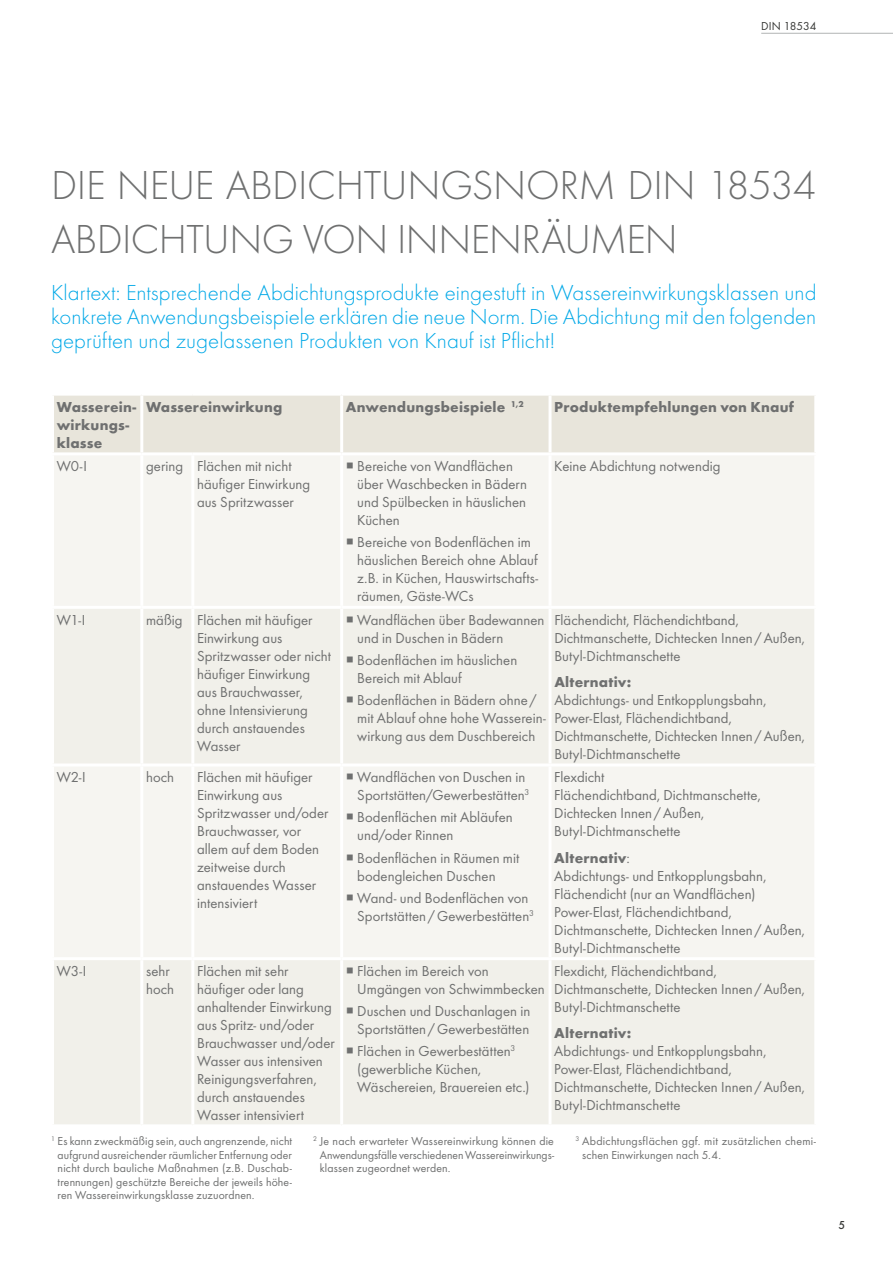
<style>
.page{position:relative;width:893px;height:1263px;background:#fff}
.page>*{position:absolute;margin:0;border:0;box-sizing:border-box;transform-origin:0 0}
.t1{font:300 42px/54px "Futura";letter-spacing:-.01em;color:#6f7070}
.t2{font:300 22.5px/24px "Futura";color:#00a8e7;text-align:justify}
.t3{font:15px/18px "Futura Boo";letter-spacing:.005em;color:#6f7070}
.t4{font:700 15px/18px "Futura";letter-spacing:.015em;color:#6f7070}
.t5{font:12px/13.5px "Futura Boo";letter-spacing:.015em;color:#6f7070;text-align:justify}
.t6{font:12px "Futura Boo";letter-spacing:.005em;color:#383937}
.t7{font:500 12px "Futura";color:#383937}
.s1{font-family:"Futura Boo";font-weight:400}
</style>
<div class="page">
<hr style="left:761px;top:33px;width:132px;height:1px;background:#b1b4b4">
<div style="left:54px;top:396px;width:760px;height:56px;background:#e8e5db"></div>
<div style="left:54px;top:456px;width:760px;height:150px;background:#f6f5f1"></div>
<div style="left:54px;top:609px;width:760px;height:515px;background:#f1f0ea"></div>
<hr style="left:140px;top:396px;width:3px;height:56px;background:#fff">
<hr style="left:340px;top:396px;width:3px;height:56px;background:#fff">
<hr style="left:549px;top:396px;width:3px;height:56px;background:#fff">
<hr style="left:140px;top:455px;width:3px;height:151px;background:#fff">
<hr style="left:191px;top:455px;width:3px;height:151px;background:#fff">
<hr style="left:340px;top:455px;width:3px;height:151px;background:#fff">
<hr style="left:549px;top:455px;width:3px;height:151px;background:#fff">
<hr style="left:140px;top:609px;width:3px;height:154px;background:#fff">
<hr style="left:191px;top:609px;width:3px;height:154px;background:#fff">
<hr style="left:340px;top:609px;width:3px;height:154px;background:#fff">
<hr style="left:549px;top:609px;width:3px;height:154px;background:#fff">
<hr style="left:51px;top:763px;width:91px;height:3px;background:#fff">
<hr style="left:142px;top:763px;width:51px;height:3px;background:#fff">
<hr style="left:140px;top:766px;width:3px;height:191px;background:#fff">
<hr style="left:193px;top:763px;width:149px;height:3px;background:#fff">
<hr style="left:191px;top:766px;width:3px;height:191px;background:#fff">
<hr style="left:342px;top:763px;width:208px;height:3px;background:#fff">
<hr style="left:340px;top:766px;width:3px;height:191px;background:#fff">
<hr style="left:550px;top:763px;width:267px;height:3px;background:#fff">
<hr style="left:549px;top:766px;width:3px;height:191px;background:#fff">
<hr style="left:51px;top:957px;width:91px;height:3px;background:#fff">
<hr style="left:142px;top:957px;width:51px;height:3px;background:#fff">
<hr style="left:140px;top:960px;width:3px;height:164px;background:#fff">
<hr style="left:193px;top:957px;width:149px;height:3px;background:#fff">
<hr style="left:191px;top:960px;width:3px;height:164px;background:#fff">
<hr style="left:342px;top:957px;width:208px;height:3px;background:#fff">
<hr style="left:340px;top:960px;width:3px;height:164px;background:#fff">
<hr style="left:550px;top:957px;width:267px;height:3px;background:#fff">
<hr style="left:549px;top:960px;width:3px;height:164px;background:#fff">
<svg style="left:347px;top:463px;width:6px;height:6px"></svg>
<svg style="left:347px;top:539px;width:6px;height:6px"></svg>
<svg style="left:347px;top:616px;width:6px;height:6px"></svg>
<svg style="left:347px;top:656px;width:6px;height:6px"></svg>
<svg style="left:347px;top:697px;width:6px;height:5px"></svg>
<svg style="left:347px;top:774px;width:6px;height:6px"></svg>
<svg style="left:347px;top:814px;width:6px;height:6px"></svg>
<svg style="left:347px;top:854px;width:6px;height:6px"></svg>
<svg style="left:347px;top:894px;width:6px;height:6px"></svg>
<svg style="left:347px;top:967px;width:6px;height:6px"></svg>
<svg style="left:347px;top:1008px;width:6px;height:5px"></svg>
<svg style="left:347px;top:1048px;width:6px;height:6px"></svg>
<p class="t6" style="left:761px;top:19px;width:57px">DIN 18534</p>
<h1 class="t1" style="left:51px;top:159px;width:767px">DIE NEUE ABDICHTUNGSNORM DIN 18534<br>ABDICHTUNG VON INNENRÄUMEN</h1>
<p class="t2" style="left:51px;top:281px;width:767px">Klartext: Entsprechende Abdichtungsprodukte eingestuft in Wassereinwirkungsklassen und konkrete Anwendungsbeispiele erklären die neue Norm. Die Abdichtung mit den folgenden geprüften und zugelassenen Produkten von Knauf ist Pflicht!</p>
<p class="t4" style="left:57px;top:398px;width:81px">Wasserein&shy;wirkungs&shy;klasse</p>
<p class="t4" style="left:146px;top:398px;width:138px">Wassereinwirkung</p>
<p class="t4" style="left:346px;top:398px;width:179px">Anwendungsbeispiele <sup>1,2</sup></p>
<p class="t4" style="left:554px;top:398px;width:241px">Produktempfehlungen von Knauf</p>
<p class="t3" style="left:57px;top:457px;width:32px">W0-I</p>
<p class="t3" style="left:197px;top:457px;width:115px;text-indent:-51px">gering Flächen mit nicht häufiger Einwirkung aus Spritzwasser</p>
<p class="t3" style="left:357px;top:457px;width:171px">Bereiche von Wandflächen über Waschbecken in Bädern und Spülbecken in häuslichen<br>Küchen</p>
<p class="t3" style="left:357px;top:533px;width:183px">Bereiche von Bodenflächen im häuslichen Bereich ohne Ablauf z.B. in Küchen, Hauswirtschafts&shy;räumen, Gäste-WCs</p>
<p class="t3" style="left:554px;top:457px;width:168px">Keine Abdichtung notwendig</p>
<p class="t3" style="left:57px;top:610px;width:30px">W1-I</p>
<p class="t3" style="left:197px;top:610px;width:135px;text-indent:-51px">mäßig Flächen mit häufiger<br>Einwirkung aus<br>Spritzwasser oder nicht häufiger Einwirkung aus Brauchwasser, ohne Intensivierung durch anstauendes<br>Wasser</p>
<p class="t3" style="left:357px;top:610px;width:189px">Wandflächen über Badewannen und in Duschen in Bädern</p>
<p class="t3" style="left:357px;top:651px;width:161px">Bodenflächen im häuslichen<br>Bereich mit Ablauf</p>
<p class="t3" style="left:357px;top:691px;width:190px">Bodenflächen in Bädern ohne / mit Ablauf ohne hohe Wasserein&shy;wirkung aus dem Duschbereich</p>
<p class="t3" style="left:57px;top:768px;width:30px">W2-I</p>
<p class="t3" style="left:146px;top:768px;width:30px">hoch</p>
<p class="t3" style="left:197px;top:768px;width:133px">Flächen mit häufiger<br>Einwirkung aus<br>Spritzwasser und/oder<br>Brauchwasser, vor allem auf dem Boden zeitweise durch anstauendes Wasser intensiviert</p>
<p class="t3" style="left:357px;top:768px;width:174px">Wandflächen von Duschen in<br>Sportstätten/Gewerbestätten<sup>3</sup></p>
<p class="t3" style="left:357px;top:808px;width:157px">Bodenflächen mit Abläufen und/oder Rinnen</p>
<p class="t3" style="left:357px;top:849px;width:164px">Bodenflächen in Räumen mit bodengleichen Duschen</p>
<p class="t3" style="left:357px;top:889px;width:178px">Wand- und Bodenflächen von<br>Sportstätten /Gewerbestätten<sup>3</sup></p>
<p class="t3" style="left:57px;top:962px;width:31px">W3-I</p>
<p class="t3" style="left:146px;top:962px;width:30px">sehr hoch</p>
<p class="t3" style="left:197px;top:962px;width:139px">Flächen mit sehr häufiger oder lang anhaltender Einwirkung aus Spritz- und/oder<br>Brauchwasser und/oder<br>Wasser aus intensiven<br>Reinigungsverfahren, durch anstauendes<br>Wasser intensiviert</p>
<p class="t3" style="left:357px;top:962px;width:189px">Flächen im Bereich von<br>Umgängen von Schwimmbecken</p>
<p class="t3" style="left:357px;top:1002px;width:175px">Duschen und Duschanlagen in<br>Sportstätten /Gewerbestätten</p>
<p class="t3" style="left:357px;top:1042px;width:174px">Flächen in Gewerbestätten<sup>3 </sup>(gewerbliche Küchen,<br>Wäschereien, Brauereien etc.)</p>
<p class="t3" style="left:554px;top:610px;width:252px">Flächendicht, Flächendichtband,<br>Dichtmanschette, Dichtecken Innen /Außen,<br>Butyl-Dichtmanschette</p>
<p class="t4" style="left:554px;top:673px;width:79px">Alternativ:</p>
<p class="t3" style="left:554px;top:691px;width:252px">Abdichtungs- und Entkopplungsbahn, Power-Elast, Flächendichtband, Dichtmanschette, Dichtecken Innen /Außen, Butyl-Dichtmanschette</p>
<p class="t3" style="left:554px;top:768px;width:208px">Flexdicht<br>Flächendichtband, Dichtmanschette,<br>Dichtecken Innen /Außen,<br>Butyl-Dichtmanschette</p>
<p class="t4" style="left:554px;top:848px;width:77px">Alternativ<span class="s1">:</span></p>
<p class="t3" style="left:554px;top:867px;width:252px">Abdichtungs- und Entkopplungsbahn, Flächendicht (nur an Wandflächen)<br>Power-Elast, Flächendichtband, Dichtmanschette, Dichtecken Innen /Außen, Butyl-Dichtmanschette</p>
<p class="t3" style="left:554px;top:962px;width:252px">Flexdicht, Flächendichtband,<br>Dichtmanschette, Dichtecken Innen /Außen,<br>Butyl-Dichtmanschette</p>
<p class="t4" style="left:554px;top:1024px;width:79px">Alternativ:</p>
<p class="t3" style="left:554px;top:1042px;width:252px">Abdichtungs- und Entkopplungsbahn, Power-Elast, Flächendichtband, Dichtmanschette, Dichtecken Innen /Außen, Butyl-Dichtmanschette</p>
<p class="t5" style="left:58px;top:1134px;width:236px;text-indent:-7px"><sup>1</sup> Es kann zweckmäßig sein, auch angrenzende, nicht aufgrund ausreichender räumlicher Entfernung oder nicht durch bauliche Maßnahmen (z.B. Duschab&shy;trennungen) geschützte Bereiche der jeweils höhe&shy;ren Wassereinwirkungsklasse zuzuordnen.</p>
<p class="t5" style="left:320px;top:1134px;width:236px;text-indent:-7px"><sup>2</sup> Je nach erwarteter Wassereinwirkung können die Anwendungsfälle verschiedenen Wassereinwirkungs&shy;klassen zugeordnet werden.</p>
<p class="t5" style="left:582px;top:1134px;width:236px;text-indent:-7px"><sup>3</sup> Abdichtungsflächen ggf. mit zusätzlichen chemi&shy;schen Einwirkungen nach 5.4.</p>
<p class="t7" style="left:838px;top:1218px;width:8px">5</p>
</div>
